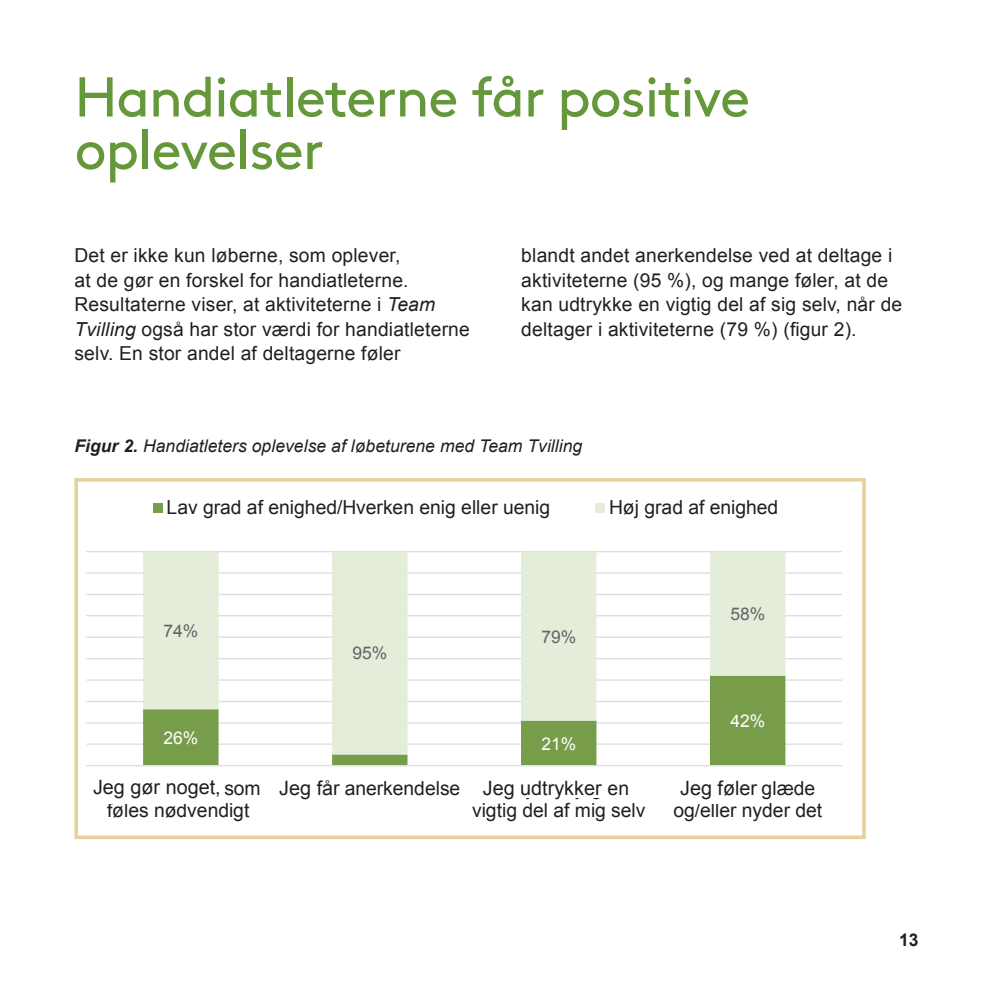
<style>
.page{position:relative;width:993px;height:993px;background:#fff}
.page>*{position:absolute;margin:0;border:0;box-sizing:border-box;transform-origin:0 0}
.t1{font:56px/52.5px "Brown Pro TT";letter-spacing:-.025em;color:#65973b}
.t2{font:19.78px "Arial";color:#231f20}
.t3{font:19.25px/24.5px "Arial";letter-spacing:.01em;color:#231f20}
.t4{font:italic 17.5px "Arial";letter-spacing:.005em;color:#231f20}
.t5{font:17.5px "Arial";color:#636366}
.t6{font:17.5px "Arial";color:#fff}
.t7{font:17.5px "Arial";color:#231f20}
.t8{font:700 17.5px "Arial";color:#231f20}
.s1{font-style:italic}
.s2{font-weight:700}
.s3{font-size:19.25px}
</style>
<div class="page">
<hr style="left:86px;top:743px;width:755px;height:1px;background:#dcdddf">
<hr style="left:86px;top:722px;width:755px;height:1px;background:#dcdddf">
<hr style="left:86px;top:700px;width:755px;height:2px;background:#dcdddf">
<hr style="left:86px;top:679px;width:755px;height:1px;background:#dcdddf">
<hr style="left:86px;top:657px;width:755px;height:2px;background:#dcdddf">
<hr style="left:86px;top:636px;width:755px;height:1px;background:#dcdddf">
<hr style="left:86px;top:615px;width:755px;height:1px;background:#dcdddf">
<hr style="left:86px;top:593px;width:755px;height:2px;background:#dcdddf">
<hr style="left:86px;top:572px;width:755px;height:1px;background:#dcdddf">
<hr style="left:86px;top:550px;width:755px;height:2px;background:#dcdddf">
<svg style="left:143px;top:754px;width:642px;height:10px"></svg>
<svg style="left:143px;top:552px;width:642px;height:202px"></svg>
<hr style="left:86px;top:764px;width:755px;height:2px;background:#dcdddf">
<div style="left:153px;top:502px;width:9px;height:10px;background:#789d4a"></div>
<div style="left:595px;top:502px;width:9px;height:10px;background:#e4edd9"></div>
<div style="left:74px;top:478px;width:791px;height:360px;border:4px solid #e7d09b"></div>
<p class="t1" style="left:74px;top:66px;width:677px">Handiatleterne får positive oplevelser</p>
<p class="t3" style="left:74px;top:243px;width:397px">Det er ikke kun løberne, som oplever,<br>at de gør en forskel for handiatleterne.<br>Resultaterne viser, at aktiviteterne i <span class="s1">Team Tvilling</span> også har stor værdi for handiatleterne selv. En stor andel af deltagerne føler</p>
<p class="t3" style="left:122px;top:252px;width:245px">At være sammen med andre</p>
<p class="t3" style="left:115px;top:286px;width:253px">At bevæge mig/komme i form</p>
<p class="t3" style="left:153px;top:320px;width:214px">At konkurrere med andre</p>
<p class="t7" style="left:393px;top:321px;width:11px">0</p>
<p class="t3" style="left:521px;top:243px;width:382px">blandt andet anerkendelse ved at deltage i aktiviteterne (95 %), og mange føler, at de kan udtrykke en vigtig del af sig selv, når de deltager i aktiviteterne (79 %) (figur 2).</p>
<p class="t7" style="left:743px;top:253px;width:21px">91</p>
<p class="t7" style="left:609px;top:287px;width:21px">56</p>
<p class="t4" style="left:74px;top:434px;width:509px"><span class="s2">Figur 2.</span> Handiatleters oplevelse af løbeturene med Team Tvilling</p>
<p class="t3" style="left:166px;top:495px;width:385px">Lav grad af enighed/Hverken enig eller uenig</p>
<p class="t3" style="left:609px;top:495px;width:171px">Høj grad af enighed</p>
<p class="t5" style="left:163px;top:619px;width:36px">74%</p>
<p class="t5" style="left:352px;top:641px;width:36px">95%</p>
<p class="t5" style="left:541px;top:624px;width:36px">79%</p>
<p class="t6" style="left:163px;top:726px;width:36px">26%</p>
<p class="t6" style="left:541px;top:731px;width:36px">21%</p>
<p class="t5" style="left:730px;top:602px;width:36px">58%</p>
<p class="t6" style="left:730px;top:709px;width:36px">42%</p>
<p class="t2" style="left:93px;top:774px;width:169px">Jeg gør noget, <span class="s3">som</span></p>
<p class="t3" style="left:107px;top:797px;width:144px">føles nødvendigt</p>
<p class="t3" style="left:96px;top:775px;width:66px">Gør jeg</p>
<p class="t2" style="left:279px;top:774px;width:62px">Jeg får</p>
<p class="t2" style="left:482px;top:774px;width:120px">Jeg udtrykker</p>
<p class="t2" style="left:680px;top:774px;width:78px">Jeg føler</p>
<p class="t3" style="left:279px;top:775px;width:182px">Får jeg anerkendelse</p>
<p class="t3" style="left:472px;top:776px;width:175px;line-height:22.2px;text-align:center">Udtrykker jeg en vigtig del af mig selv</p>
<p class="t3" style="left:673px;top:776px;width:150px;line-height:22.2px;text-align:center">Føler jeg glæde og/eller nyder det</p>
<p class="t8" style="left:898px;top:928px;width:21px">13</p>
</div>
